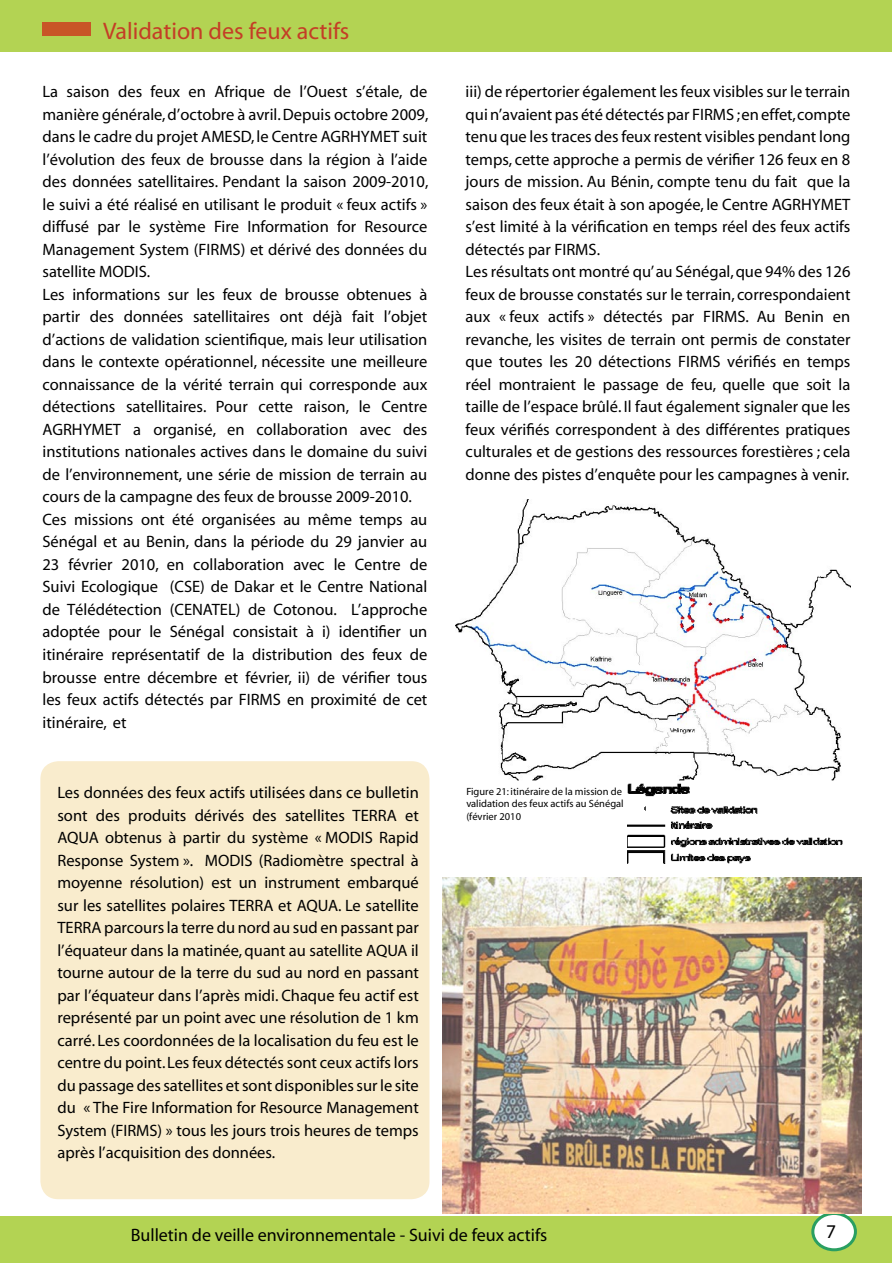
<style>
.page{position:relative;width:893px;height:1263px;background:#fff}
.page>*{position:absolute;margin:0;border:0;box-sizing:border-box;transform-origin:0 0}
.t1{font:700 24px "Times";color:#c43d26}
.t2{font:700 19.5px "Times";color:#000}
.t3{font:18px "Times";color:#000}
.t4{font:16.5px/22.5px "Times";color:#000;text-align:justify}
.t5{font:10.5px/12px "Times";color:#000}
</style>
<div class="page">
<div style="left:0;top:1216px;width:891px;height:47px;background:#b3d353"></div>
<div style="left:0;top:0;width:891px;height:51px;background:#b3d353"></div>
<div style="left:813px;top:1213px;width:42px;height:37px;background:#fff;border-radius:50%"></div>
<div style="left:811px;top:1212px;width:46px;height:39px;border:3px solid #2a9f61;border-radius:50%"></div>
<div style="left:43px;top:22px;width:48px;height:13px;background:#c85527"></div>
<img style="left:455px;top:500px;width:395px;height:280px">
<img style="left:627px;top:783px;width:216px;height:80px">
<div style="left:40px;top:761px;width:389px;height:438px;background:#f9eccd"></div>
<img style="left:442px;top:877px;width:419px;height:336px">
<p class="t1" style="left:103px;top:19px;width:248px">Validation des feux actifs</p>
<p class="t4" style="left:43px;top:81px;width:387px">La saison des feux en Afrique de l’Ouest s’étale, de manière générale, d’octobre à avril. Depuis octobre 2009, dans le cadre du projet AMESD, le Centre AGRHYMET suit l’évolution des feux de brousse dans la région à l’aide des données satellitaires. Pendant la saison 2009-2010, le suivi a été réalisé en utilisant le produit « feux actifs » diffusé par le système Fire Information for Resource Management System (FIRMS) et dérivé des données du satellite MODIS.</p>
<p class="t4" style="left:43px;top:284px;width:386px">Les informations sur les feux de brousse obtenues à partir des données satellitaires ont déjà fait l’objet d’actions de validation scientifique, mais leur utilisation dans le contexte opérationnel, nécessite une meilleure connaissance de la vérité terrain qui corresponde aux détections satellitaires. Pour cette raison, le Centre AGRHYMET a organisé, en collaboration avec des institutions nationales actives dans le domaine du suivi de l’environnement, une série de mission de terrain au cours de la campagne des feux de brousse 2009-2010.</p>
<p class="t4" style="left:43px;top:509px;width:386px">Ces missions ont été organisées au même temps au Sénégal et au Benin, dans la période du 29 janvier au 23 février 2010, en collaboration avec le Centre de Suivi Ecologique (CSE) de Dakar et le Centre National de Télédétection (CENATEL) de Cotonou. L’approche adoptée pour le Sénégal consistait à i) identifier un itinéraire représentatif de la distribution des feux de brousse entre décembre et février, ii) de vérifier tous les feux actifs détectés par FIRMS en proximité de cet itinéraire, et</p>
<p class="t4" style="left:466px;top:81px;width:386px">iii) de répertorier également les feux visibles sur le terrain qui n’avaient pas été détectés par FIRMS ; en effet, compte tenu que les traces des feux restent visibles pendant long temps, cette approche a permis de vérifier 126 feux en 8 jours de mission. Au Bénin, compte tenu du fait que la saison des feux était à son apogée, le Centre AGRHYMET s’est limité à la vérification en temps réel des feux actifs détectés par FIRMS.</p>
<p class="t4" style="left:466px;top:261px;width:386px">Les résultats ont montré qu’ au Sénégal, que 94% des 126 feux de brousse constatés sur le terrain, correspondaient aux « feux actifs » détectés par FIRMS. Au Benin en revanche, les visites de terrain ont permis de constater que toutes les 20 détections FIRMS vérifiés en temps réel montraient le passage de feu, quelle que soit la taille de l’espace brûlé. Il faut également signaler que les feux vérifiés correspondent à des différentes pratiques culturales et de gestions des ressources forestières ; cela donne des pistes d’enquête pour les campagnes à venir.</p>
<p class="t4" style="left:57px;top:782px;width:363px">Les données des feux actifs utilisées dans ce bulletin sont des produits dérivés des satellites TERRA et AQUA obtenus à partir du système « MODIS Rapid Response System ». MODIS (Radiomètre spectral à moyenne résolution) est un instrument embarqué sur les satellites polaires TERRA et AQUA. Le satellite TERRA parcours la terre du nord au sud en passant par l’équateur dans la matinée, quant au satellite AQUA il tourne autour de la terre du sud au nord en passant par l’équateur dans l’après midi. Chaque feu actif est représenté par un point avec une résolution de 1 km carré. Les coordonnées de la localisation du feu est le centre du point. Les feux détectés sont ceux actifs lors du passage des satellites et sont disponibles sur le site du « The Fire Information for Resource Management System (FIRMS) » tous les jours trois heures de temps après l’acquisition des données.</p>
<p class="t5" style="left:466px;top:785px;width:159px">Figure 21: itinéraire de la mission de validation des feux actifs au Sénégal</p>
<p class="t5" style="left:466px;top:811px;width:56px">(février 2010</p>
<p class="t3" style="left:131px;top:1226px;width:418px">Bulletin de veille environnementale - Suivi de feux actifs</p>
<p class="t2" style="left:826px;top:1222px;width:12px">7</p>
</div>
